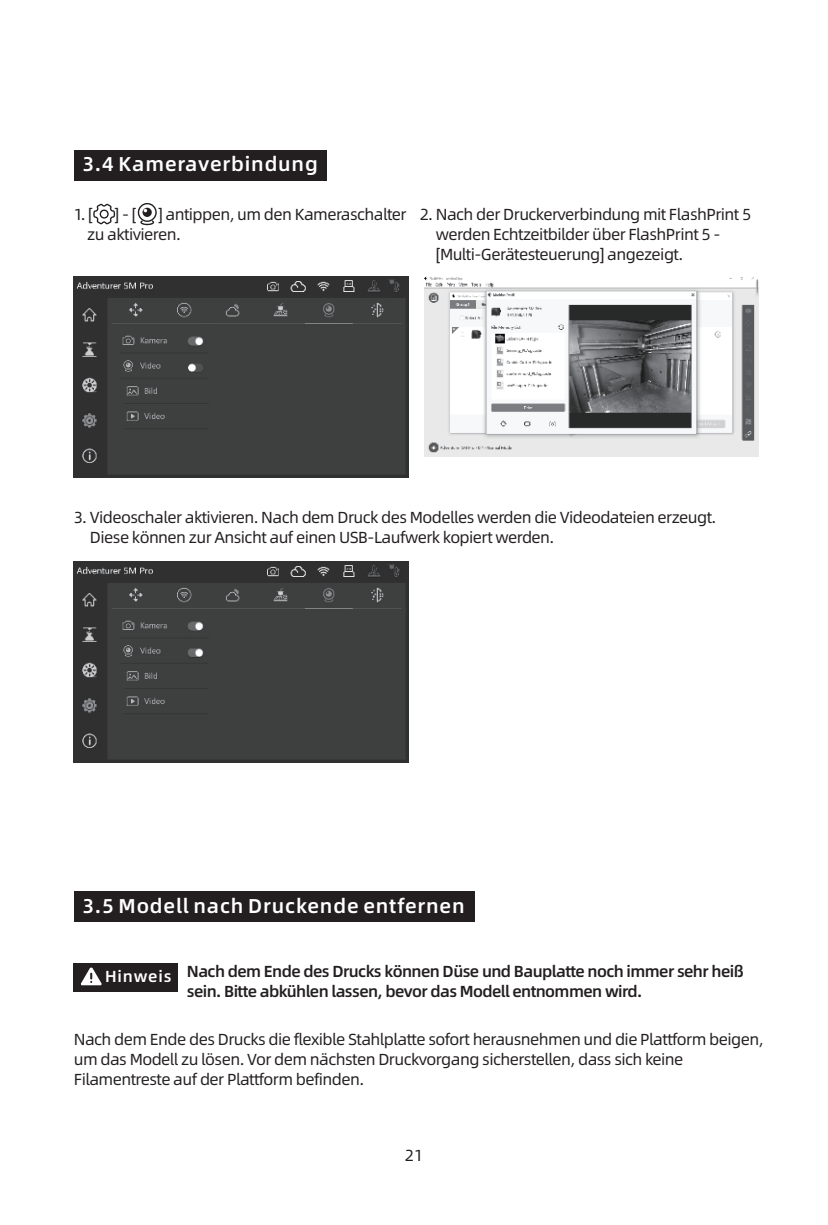
<style>
.page{position:relative;width:828px;height:1225px;background:#fff}
.page>*{position:absolute;margin:0;border:0;box-sizing:border-box;transform-origin:0 0}
.t1{font:20px "Alibaba Pu Hui Ti M";letter-spacing:.04em;color:#fff}
.t2{font:16px/20px "Alibaba Pu Hui Ti R";letter-spacing:-.035em;color:#231f20}
.t3{font:16px/20px "Alibaba Pu Hui Ti M";letter-spacing:-.035em;color:#231f20}
.t4{font:16px "Alibaba Pu Hui Ti M";letter-spacing:.05em;color:#fff}
</style>
<div class="page">
<div style="left:74px;top:891px;width:401px;height:31px;background:#231f20"></div>
<div style="left:74px;top:963px;width:104px;height:28px;background:#231f20"></div>
<svg style="left:81px;top:967px;width:21px;height:18px"></svg>
<div style="left:74px;top:150px;width:252px;height:31px;background:#231f20"></div>
<svg style="left:93px;top:204px;width:22px;height:20px"></svg>
<svg style="left:138px;top:203px;width:19px;height:22px"></svg>
<img style="left:74px;top:276px;width:334px;height:201px">
<img style="left:74px;top:561px;width:334px;height:201px">
<img style="left:424px;top:276px;width:334px;height:181px">
<p class="t1" style="left:82px;top:154px;width:237px">3.4 Kameraverbindung</p>
<p class="t2" style="left:74px;top:205px;width:21px">1. [</p>
<p class="t2" style="left:115px;top:205px;width:23px">] - [</p>
<p class="t2" style="left:87px;top:205px;width:321px;text-indent:71px">] antippen, um den Kameraschalter zu aktivieren.</p>
<p class="t2" style="left:436px;top:205px;width:317px;text-indent:-16px">2. Nach der Druckerverbindung mit FlashPrint 5 werden Echtzeitbilder über FlashPrint 5 - [Multi-Gerätesteuerung] angezeigt.</p>
<p class="t2" style="left:90px;top:508px;width:628px;text-indent:-16px">3. Videoschaler aktivieren. Nach dem Druck des Modelles werden die Videodateien erzeugt.<br>Diese können zur Ansicht auf einen USB-Laufwerk kopiert werden.</p>
<p class="t1" style="left:82px;top:895px;width:384px">3.5 Modell nach Druckende entfernen</p>
<p class="t3" style="left:187px;top:961px;width:558px">Nach dem Ende des Drucks können Düse und Bauplatte noch immer sehr heiß sein. Bitte abkühlen lassen, bevor das Modell entnommen wird.</p>
<p class="t2" style="left:74px;top:1029px;width:691px">Nach dem Ende des Drucks die flexible Stahlplatte sofort herausnehmen und die Plattform beigen, um das Modell zu lösen. Vor dem nächsten Druckvorgang sicherstellen, dass sich keine<br>Filamentreste auf der Plattform befinden.</p>
<p class="t4" style="left:105px;top:968px;width:68px">Hinweis</p>
<p class="t2" style="left:405px;top:1146px;width:20px">21</p>
</div>
